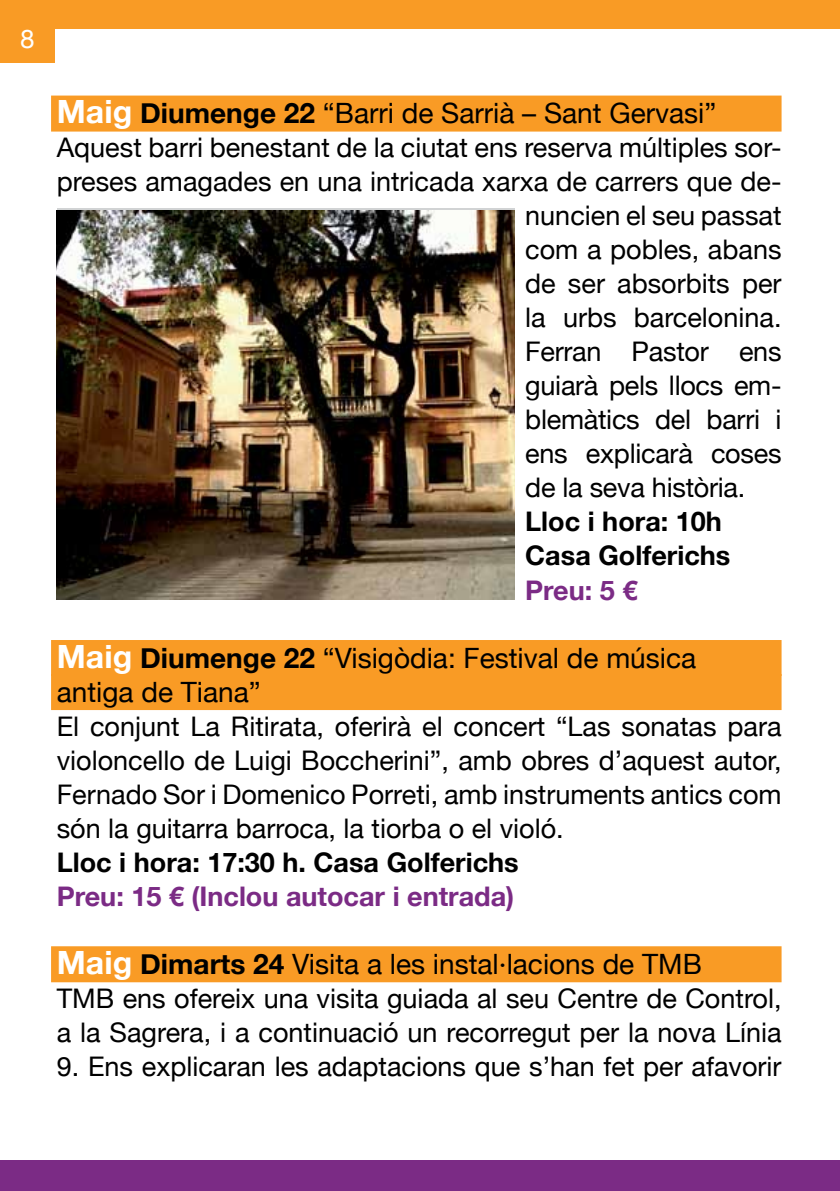
<style>
.page{position:relative;width:840px;height:1191px;background:#fff}
.page>*{position:absolute;margin:0;border:0;box-sizing:border-box;transform-origin:0 0}
.t1{font:28px/34px "Helvetica Neue";color:#000}
.t2{font:27px/34px "Helvetica Neue";color:#000;text-align:justify}
.t3{font:700 27px/34px "Helvetica Neue";color:#000}
.t4{font:700 27px "Helvetica Neue";color:#7b2b85}
.t5{font:26px "Helvetica Neue";color:#fff}
.s1{font-weight:700;font-size:32px;color:#fff}
.s2{font-weight:700}
</style>
<div class="page">
<div style="left:0;top:0;width:839px;height:29px;background:#f99b25"></div>
<div style="left:0;top:1161px;width:839px;height:30px;background:#7b2b85"></div>
<div style="left:0;top:9px;width:55px;height:53px;background:#f99b25"></div>
<div style="left:51px;top:96px;width:730px;height:36px;background:#f99b25"></div>
<div style="left:51px;top:640px;width:730px;height:36px;background:#f99b25"></div>
<div style="left:51px;top:674px;width:730px;height:36px;background:#f99b25"></div>
<div style="left:51px;top:946px;width:730px;height:36px;background:#f99b25"></div>
<img style="left:57px;top:210px;width:457px;height:389px">
<p class="t5" style="left:20px;top:23px;width:16px">8</p>
<p class="t1" style="left:57px;top:96px;width:660px"><span class="s1">Maig</span> <span class="s2">Diumenge 22</span> “Barri de Sarrià – Sant Gervasi”</p>
<p class="t2" style="left:57px;top:130px;width:726px">Aquest barri benestant de la ciutat ens reserva múltiples sor-</p>
<p class="t2" style="left:57px;top:164px;width:725px">preses amagades en una intricada xarxa de carrers que de-</p>
<p class="t2" style="left:525px;top:198px;width:257px">nuncien el seu passat</p>
<p class="t2" style="left:525px;top:232px;width:257px">com a pobles, abans</p>
<p class="t2" style="left:525px;top:266px;width:257px">de ser absorbits per</p>
<p class="t2" style="left:525px;top:300px;width:257px">la urbs barcelonina.</p>
<p class="t2" style="left:525px;top:334px;width:258px">Ferran Pastor ens</p>
<p class="t2" style="left:525px;top:368px;width:257px">guiarà pels llocs em-</p>
<p class="t2" style="left:525px;top:402px;width:257px">blemàtics del barri i</p>
<p class="t2" style="left:525px;top:436px;width:257px">ens explicarà coses</p>
<p class="t2" style="left:525px;top:470px;width:221px">de la seva història.</p>
<p class="t3" style="left:525px;top:504px;width:206px">Lloc i hora: 10h<br>Casa Golferichs</p>
<p class="t4" style="left:525px;top:573px;width:114px">Preu: 5 €</p>
<p class="t1" style="left:57px;top:640px;width:640px"><span class="s1">Maig</span> <span class="s2">Diumenge 22</span> “Visigòdia: Festival de música antiga de Tiana”</p>
<p class="t2" style="left:57px;top:708px;width:726px">El conjunt La Ritirata, oferirà el concert “Las sonatas para violoncello de Luigi Boccherini”, amb obres d’aquest autor, Fernado Sor i Domenico Porreti, amb instruments antics com són la guitarra barroca, la tiorba o el violó.</p>
<p class="t3" style="left:57px;top:844px;width:463px">Lloc i hora: 17:30 h. Casa Golferichs</p>
<p class="t4" style="left:57px;top:879px;width:459px">Preu: 15 € (Inclou autocar i entrada)</p>
<p class="t1" style="left:57px;top:946px;width:646px"><span class="s1">Maig</span> <span class="s2">Dimarts 24</span> Visita a les instal·lacions de TMB</p>
<p class="t2" style="left:57px;top:980px;width:726px">TMB ens ofereix una visita guiada al seu Centre de Control, a la Sagrera, i a continuació un recorregut per la nova Línia</p>
<p class="t2" style="left:57px;top:1049px;width:726px">9. Ens explicaran les adaptacions que s’han fet per afavorir</p>
</div>
